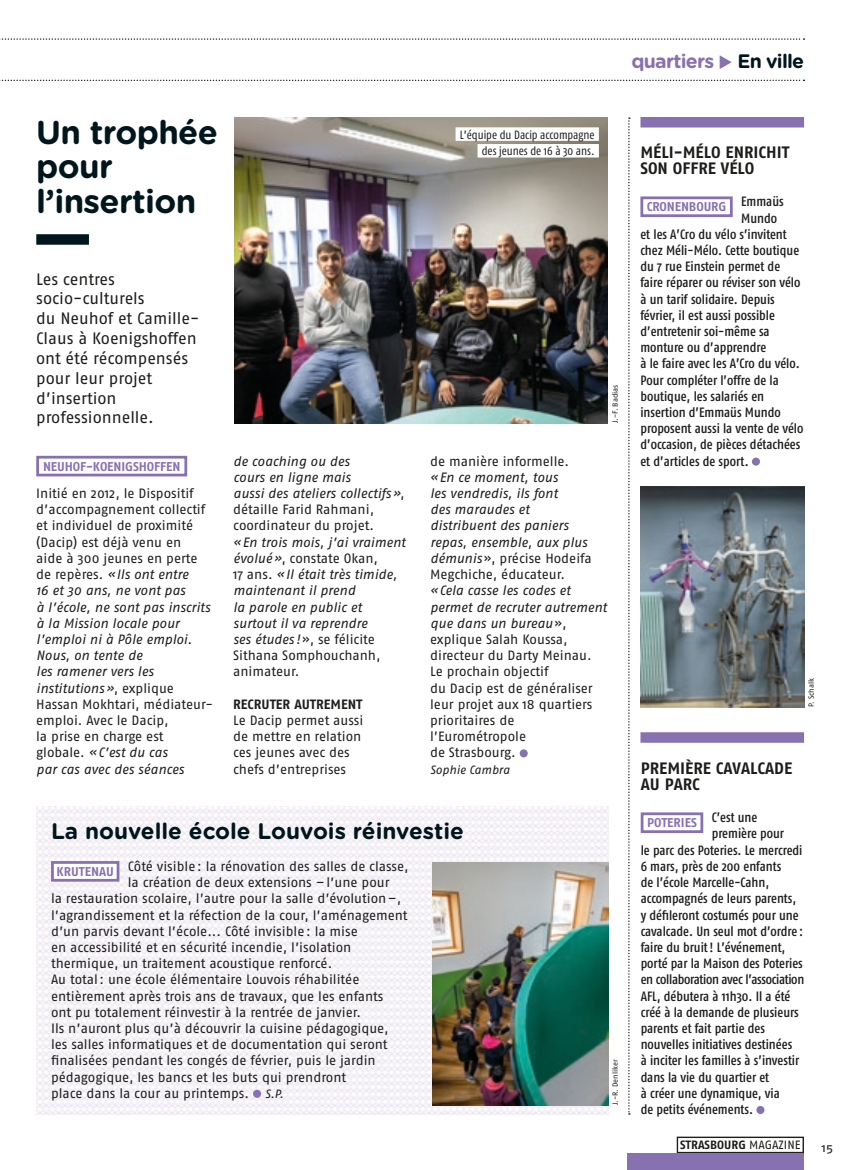
<style>
.page{position:relative;width:851px;height:1170px;background:#fff}
.page>*{position:absolute;margin:0;border:0;box-sizing:border-box;transform-origin:0 0}
.ACTUELLES_Titre_2{font:700 33px/34.5px "Gotham Rounded";letter-spacing:-.02em;color:#00161d}
.ACTUELLES_Titre4_BRE{font:700 22.5px "Gotham Rounded";color:#00161d}
.t1{font:700 19.5px "Gotham Rounded";letter-spacing:-.04em;color:#8871b1}
.ACTUELLES_Chapo_gauc{font:16.5px/19.8px "Fago No";color:#1d1d1b}
.ACTUELLES_Titre3_BRE{font:700 16.5px/16.2px "Fago No";color:#1d1d1b}
.Texte_courant{font:13.5px/16.2px "Fago No";color:#1d1d1b}
.BRÊVE_Texte_courant{font:500 13.5px "Fago Co";color:#1d1d1b}
.Texte_courant-2{font:italic 13.5px/16.2px "Fago No";color:#1d1d1b}
.BRÊVE_Texte_courant-2{font:500 13.5px "Fago Co";letter-spacing:-.02em;color:#1d1d1b}
.Texte_courant-3{font:700 13.5px "Fago No";color:#1d1d1b}
.t2{font:700 12.75px "Fago No";letter-spacing:-.01em;color:#8871b1}
.t3{font:12px "Fago Co";color:#1d1d1b}
.t4{font:700 12px "Fago No";color:#1d1d1b}
.Signature{font:italic 12px "Fago No";color:#1d1d1b}
.t5{font:12px "Fago Ex";color:#1d1d1b}
.t6{font:7.5px "Fago No";letter-spacing:-.005em;color:#1d1d1b}
.s1{color:#00161d}
.s2{font-style:italic}
.s3{font-style:normal}
.s4{font-style:italic;font-size:12px}
.s5{font-weight:400}
</style>
<div class="page">
<svg style="left:0;top:80px;width:804px;height:1px"></svg>
<svg style="left:0;top:38px;width:804px;height:2px"></svg>
<div style="left:676px;top:1136px;width:127px;height:17px;border:1px solid #1d1d1b"></div>
<div style="left:627px;top:1153px;width:176px;height:16px;background:#8871b1"></div>
<svg style="left:628px;top:117px;width:1px;height:997px"></svg>
<div style="left:36px;top:456px;width:151px;height:20px;border:3px solid #8871b1"></div>
<div style="left:519px;top:749px;width:8px;height:8px;background:#8871b1;border-radius:50%"></div>
<div style="left:36px;top:234px;width:53px;height:11px;background:#00161d"></div>
<img style="left:36px;top:806px;width:572px;height:308px">
<div style="left:52px;top:862px;width:66px;height:18px;background:#fff"></div>
<div style="left:51px;top:861px;width:68px;height:20px;border:3px solid #8871b1"></div>
<div style="left:253px;top:1089px;width:8px;height:8px;background:#8871b1;border-radius:50%"></div>
<img style="left:432px;top:862px;width:176px;height:243px">
<div style="left:640px;top:812px;width:63px;height:21px;border:3px solid #8871b1"></div>
<svg style="left:756px;top:1105px;width:8px;height:8px"></svg>
<div style="left:640px;top:196px;width:92px;height:21px;border:3px solid #8871b1"></div>
<div style="left:751px;top:457px;width:8px;height:8px;background:#8871b1;border-radius:50%"></div>
<div style="left:640px;top:732px;width:163px;height:10px;background:#8871b1"></div>
<div style="left:640px;top:117px;width:163px;height:10px;background:#8871b1"></div>
<img style="left:640px;top:487px;width:164px;height:220px">
<img style="left:235px;top:117px;width:373px;height:306px">
<div style="left:455px;top:127px;width:143px;height:14px;background:#fff"></div>
<div style="left:477px;top:144px;width:121px;height:13px;background:#fff"></div>
<p class="t1" style="left:631px;top:46px;width:174px">quartiers ◆ <span class="s1">En ville</span></p>
<p class="ACTUELLES_Titre_2" style="left:36px;top:114px;width:183px">Un trophée pour l’insertion</p>
<p class="ACTUELLES_Chapo_gauc" style="left:36px;top:269px;width:165px">Les centres socio-culturels<br>du Neuhof et Camille-<br>Claus à Koenigshoffen ont été récompensés pour leur projet d’insertion professionnelle.</p>
<p class="t2" style="left:43px;top:458px;width:139px">NEUHOF-KOENIGSHOFFEN</p>
<p class="Texte_courant" style="left:36px;top:485px;width:178px">Initié en 2012, le Dispositif d’accompagnement collectif et individuel de proximité (Dacip) est déjà venu en<br>aide à 300 jeunes en perte de repères. <span class="s2">«Ils ont entre<br>16 et 30 ans, ne vont pas<br>à l’école, ne sont pas inscrits à la Mission locale pour l’emploi ni à Pôle emploi.<br>Nous, on tente de<br>les ramener vers les institutions»</span>, explique<br>Hassan Mokhtari, médiateur&shy;emploi. Avec le Dacip,<br>la prise en charge est globale. <span class="s2">«C’est du cas<br>par cas avec des séances</span></p>
<p class="Texte_courant-2" style="left:233px;top:452px;width:174px">de coaching ou des<br>cours en ligne mais<br>aussi des ateliers collectifs»<span class="s3">, détaille Farid Rahmani, coordinateur du projet.<br></span>«En trois mois, j’ai vraiment évolué»<span class="s3">, constate Okan,<br>17 ans.</span> «Il était très timide, maintenant il prend<br>la parole en public et surtout il va reprendre<br>ses études !<span class="s3">», se félicite<br>Sithana Somphouchanh, animateur.</span></p>
<p class="Texte_courant-3" style="left:233px;top:696px;width:131px">RECRUTER AUTREMENT</p>
<p class="Texte_courant" style="left:233px;top:712px;width:132px">Le Dacip permet aussi de mettre en relation ces jeunes avec des chefs d’entreprises</p>
<p class="t3" style="left:459px;top:128px;width:136px">L’équipe du Dacip accompagne</p>
<p class="t3" style="left:481px;top:144px;width:114px">des jeunes de 16 à 30 ans.</p>
<p class="t6" style="left:611px;top:423px;width:40px;rotate:-90deg">J.-F. Badias</p>
<p class="Texte_courant" style="left:430px;top:452px;width:178px">de manière informelle.<br><span class="s2">«En ce moment, tous<br>les vendredis, ils font<br>des maraudes et<br>distribuent des paniers repas, ensemble, aux plus démunis</span>», précise Hodeifa<br>Megchiche, éducateur.<br><span class="s2">«Cela casse les codes et permet de recruter autrement que dans un bureau</span>», explique Salah Koussa, directeur du Darty Meinau.<br>Le prochain objectif<br>du Dacip est de généraliser leur projet aux 18 quartiers prioritaires de l’Eurométropole<br>de Strasbourg.</p>
<p class="Signature" style="left:430px;top:762px;width:81px">Sophie Cambra</p>
<p class="ACTUELLES_Titre4_BRE" style="left:51px;top:814px;width:414px">La nouvelle école Louvois réinvestie</p>
<p class="t2" style="left:57px;top:863px;width:59px">KRUTENAU</p>
<p class="Texte_courant" style="left:128px;top:857px;width:282px">Côté visible: la rénovation des salles de classe,</p>
<p class="Texte_courant" style="left:128px;top:874px;width:263px">la création de deux extensions –l’une pour</p>
<p class="Texte_courant" style="left:51px;top:890px;width:352px">la restauration scolaire, l’autre pour la salle d’évolution–,</p>
<p class="Texte_courant" style="left:51px;top:906px;width:358px">l’agrandissement et la réfection de la cour, l’aménagement</p>
<p class="Texte_courant" style="left:51px;top:922px;width:308px">d’un parvis devant l’école... Côté invisible: la mise</p>
<p class="Texte_courant" style="left:51px;top:938px;width:302px">en accessibilité et en sécurité incendie, l’isolation</p>
<p class="Texte_courant" style="left:51px;top:955px;width:283px">thermique, un traitement acoustique renforcé.</p>
<p class="Texte_courant" style="left:51px;top:971px;width:339px">Au total: une école élémentaire Louvois réhabilitée entièrement après trois ans de travaux, que les enfants ont pu totalement réinvestir à la rentrée de janvier.<br>Ils n’auront plus qu’à découvrir la cuisine pédagogique, les salles informatiques et de documentation qui seront finalisées pendant les congés de février, puis le jardin pédagogique, les bancs et les buts qui prendront<br>place dans la cour au printemps. <span class="s4">S.P.</span></p>
<p class="t6" style="left:611px;top:1105px;width:47px;rotate:-90deg">J.-R. Denliker</p>
<p class="ACTUELLES_Titre3_BRE" style="left:640px;top:143px;width:150px">MÉLI-MÉLO ENRICHIT<br>SON OFFRE VÉLO</p>
<p class="t2" style="left:646px;top:199px;width:81px">CRONENBOURG</p>
<p class="BRÊVE_Texte_courant" style="left:741px;top:194px;width:44px">Emmaüs</p>
<p class="BRÊVE_Texte_courant" style="left:741px;top:210px;width:37px">Mundo</p>
<p class="BRÊVE_Texte_courant" style="left:640px;top:226px;width:148px">et les A’Cro du vélo s’invitent</p>
<p class="BRÊVE_Texte_courant" style="left:640px;top:242px;width:160px">chez Méli-Mélo. Cette boutique</p>
<p class="BRÊVE_Texte_courant" style="left:640px;top:258px;width:141px">du 7 rue Einstein permet de</p>
<p class="BRÊVE_Texte_courant" style="left:640px;top:275px;width:161px">faire réparer ou réviser son vélo</p>
<p class="BRÊVE_Texte_courant" style="left:640px;top:291px;width:136px">à un tarif solidaire. Depuis</p>
<p class="BRÊVE_Texte_courant" style="left:640px;top:307px;width:136px">février, il est aussi possible</p>
<p class="BRÊVE_Texte_courant" style="left:640px;top:323px;width:131px">d’entretenir soi-même sa</p>
<p class="BRÊVE_Texte_courant" style="left:640px;top:339px;width:127px">monture ou d’apprendre</p>
<p class="BRÊVE_Texte_courant" style="left:640px;top:356px;width:161px">à le faire avec les A’Cro du vélo.</p>
<p class="BRÊVE_Texte_courant" style="left:640px;top:372px;width:140px">Pour compléter l’offre de la</p>
<p class="BRÊVE_Texte_courant" style="left:640px;top:388px;width:125px">boutique, les salariés en</p>
<p class="BRÊVE_Texte_courant" style="left:640px;top:404px;width:142px">insertion d’Emmaüs Mundo</p>
<p class="BRÊVE_Texte_courant" style="left:640px;top:420px;width:164px">proposent aussi la vente de vélo</p>
<p class="BRÊVE_Texte_courant" style="left:640px;top:437px;width:161px">d’occasion, de pièces détachées</p>
<p class="BRÊVE_Texte_courant" style="left:640px;top:453px;width:110px">et d’articles de sport.</p>
<p class="t6" style="left:806px;top:707px;width:30px;rotate:-90deg">P. Schalk</p>
<p class="ACTUELLES_Titre3_BRE" style="left:640px;top:759px;width:153px">PREMIÈRE CAVALCADE<br>AU PARC</p>
<p class="t2" style="left:647px;top:815px;width:51px">POTERIES</p>
<p class="BRÊVE_Texte_courant" style="left:711px;top:809px;width:47px">C’est une</p>
<p class="BRÊVE_Texte_courant" style="left:711px;top:825px;width:74px">première pour</p>
<p class="BRÊVE_Texte_courant" style="left:640px;top:842px;width:163px">le parc des Poteries. Le mercredi</p>
<p class="BRÊVE_Texte_courant" style="left:640px;top:858px;width:142px">6 mars, près de 200 enfants</p>
<p class="BRÊVE_Texte_courant" style="left:640px;top:874px;width:130px">de l’école Marcelle-Cahn,</p>
<p class="BRÊVE_Texte_courant" style="left:640px;top:890px;width:157px">accompagnés de leurs parents,</p>
<p class="BRÊVE_Texte_courant" style="left:640px;top:906px;width:159px">y défileront costumés pour une</p>
<p class="BRÊVE_Texte_courant" style="left:640px;top:923px;width:164px">cavalcade. Un seul mot d’ordre :</p>
<p class="BRÊVE_Texte_courant" style="left:640px;top:939px;width:146px">faire du bruit! L’événement,</p>
<p class="BRÊVE_Texte_courant" style="left:640px;top:955px;width:164px">porté par la Maison des Poteries</p>
<p class="BRÊVE_Texte_courant-2" style="left:640px;top:971px;width:165px">en collaboration avec l’association</p>
<p class="BRÊVE_Texte_courant" style="left:640px;top:987px;width:151px">AFL, débutera à 11h30. Il a été</p>
<p class="BRÊVE_Texte_courant" style="left:640px;top:1004px;width:160px">créé à la demande de plusieurs</p>
<p class="BRÊVE_Texte_courant" style="left:640px;top:1020px;width:126px">parents et fait partie des</p>
<p class="BRÊVE_Texte_courant" style="left:640px;top:1036px;width:153px">nouvelles initiatives destinées</p>
<p class="BRÊVE_Texte_courant" style="left:640px;top:1052px;width:160px">à inciter les familles à s’investir</p>
<p class="BRÊVE_Texte_courant" style="left:640px;top:1068px;width:130px">dans la vie du quartier et</p>
<p class="BRÊVE_Texte_courant" style="left:640px;top:1085px;width:140px">à créer une dynamique, via</p>
<p class="BRÊVE_Texte_courant" style="left:640px;top:1101px;width:114px">de petits événements.</p>
<p class="t4" style="left:680px;top:1137px;width:122px">STRASBOURG <span class="s5">MAGAZINE</span></p>
<p class="t5" style="left:821px;top:1140px;width:13px">15</p>
</div>
